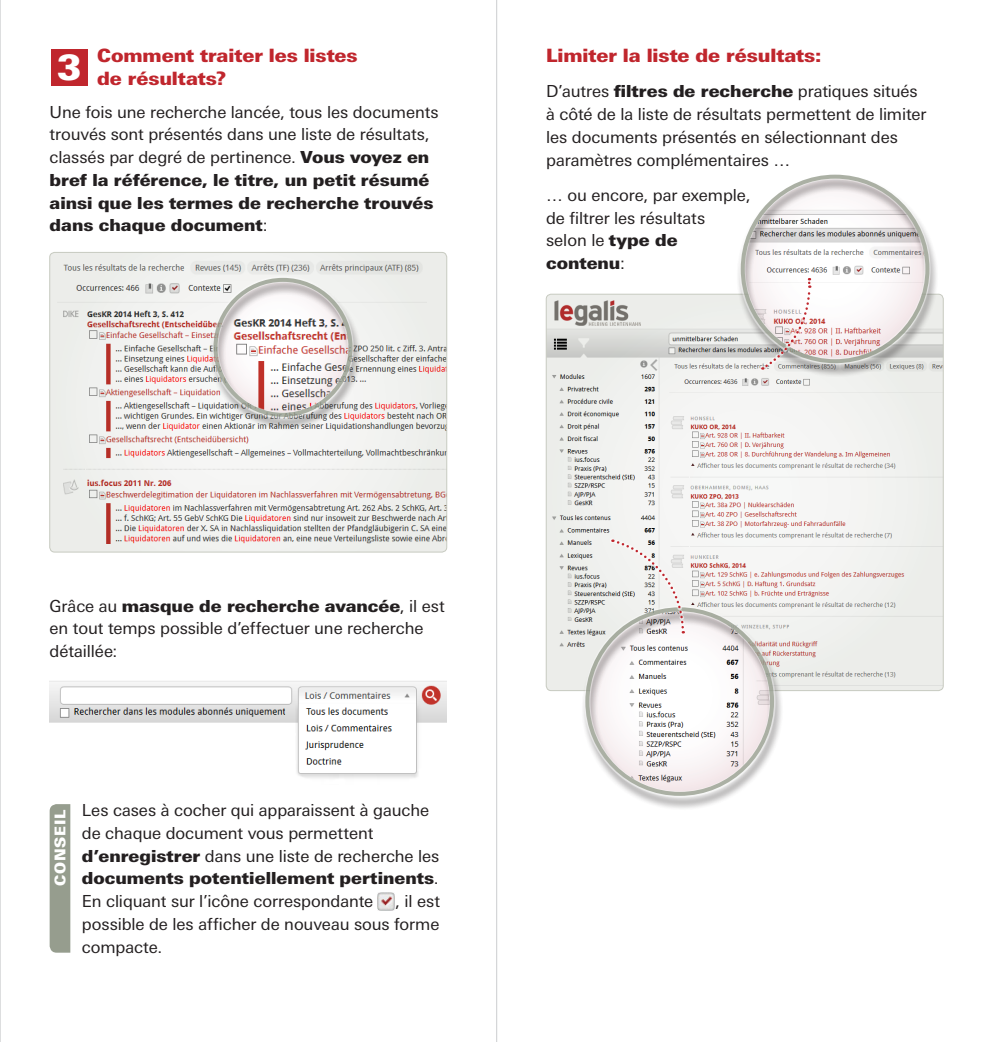
<style>
.page{position:relative;width:993px;height:1042px;background:#fff}
.page>*{position:absolute;margin:0;border:0;box-sizing:border-box;transform-origin:0 0}
.t1{font:900 35px "Linotype Univers Basic";color:#fff}
.t2{font:900 18.38px/22.8px "Linotype Univers Basic";letter-spacing:-.005em;color:#c0262d}
.t3{font:16.62px/22.8px "Linotype Univers Basic";letter-spacing:-.005em;color:#231f20}
.t4{font:900 14.88px "Linotype Univers Basic";color:#fff}
.s1{font-weight:900}
</style>
<div class="page">
<img style="left:50px;top:252px;width:396px;height:300px;border-radius:5px">
<div style="left:50px;top:252px;width:396px;height:300px;border:1px solid #c7cac0;border-radius:5px"></div>
<img style="left:284px;top:681px;width:162px;height:98px">
<img style="left:50px;top:681px;width:234px;height:42px">
<img style="left:377px;top:893px;width:18px;height:17px">
<div style="left:50px;top:804px;width:20px;height:148px;background:#969d8e"></div>
<div style="left:51px;top:49px;width:36px;height:36px;background:#c0262d"></div>
<div style="left:209px;top:279px;width:153px;height:152px;background:#231f20;opacity:.75"></div>
<div style="left:212px;top:276px;width:142px;height:142px;background:#fff;opacity:.5"></div>
<div style="left:213px;top:278px;width:139px;height:139px;border:4px solid #969d8e;border-radius:50%"></div>
<hr style="left:0;top:0;width:1px;height:1042px;background:#d1d2d4">
<img style="left:546px;top:294px;width:396px;height:391px">
<div style="left:581px;top:608px;width:202px;height:202px;background:#231f20;opacity:.75"></div>
<div style="left:583px;top:605px;width:192px;height:192px;background:#fff;opacity:.5"></div>
<div style="left:736px;top:175px;width:202px;height:203px;background:#231f20;opacity:.75"></div>
<div style="left:738px;top:173px;width:192px;height:192px;background:#fff;opacity:.5"></div>
<div style="left:740px;top:175px;width:189px;height:188px;border:4px solid #969d8e;border-radius:50%"></div>
<div style="left:759px;top:277px;width:52px;height:94px;background:#fff;opacity:.6"></div>
<img style="left:762px;top:278px;width:49px;height:92px">
<div style="left:609px;top:538px;width:76px;height:96px;background:#eff0ee"></div>
<img style="left:611px;top:539px;width:74px;height:94px">
<hr style="left:496px;top:0;width:1px;height:1042px;background:#d5d6d8">
<p class="t2" style="left:97px;top:44px;width:262px">Comment traiter les listes de résultats?</p>
<p class="t3" style="left:50px;top:100px;width:390px">Une fois une recherche lancée, tous les documents trouvés sont présentés dans une liste de résultats, classés par degré de pertinence. <span class="s1">Vous voyez en bref la référence, le titre, un petit résumé ainsi que les termes de recherche trouvés dans chaque document</span>:</p>
<h1 class="t1" style="left:57px;top:46px;width:25px">3</h1>
<p class="t2" style="left:546px;top:44px;width:277px">Limiter la liste de résultats:</p>
<p class="t3" style="left:546px;top:80px;width:382px">D’autres <span class="s1">filtres de recherche</span> pratiques situés à côté de la liste de résultats permettent de limiter les documents présentés en sélectionnant des paramètres complémentaires …</p>
<p class="t3" style="left:546px;top:184px;width:206px">… ou encore, par exemple, de filtrer les résultats<br>selon le <span class="s1">type de contenu</span>:</p>
<p class="t3" style="left:50px;top:594px;width:396px">Grâce au <span class="s1">masque de recherche avancée</span>, il est en tout temps possible d’effectuer une recherche détaillée:</p>
<p class="t4" style="left:51px;top:886px;width:78px;rotate:-90deg">CONSEIL</p>
<p class="t3" style="left:82px;top:799px;width:359px">Les cases à cocher qui apparaissent à gauche de chaque document vous permettent <span class="s1">d’enregistrer</span> dans une liste de recherche les <span class="s1">documents potentiellement pertinents</span>.<br>En cliquant sur l’icône correspondante</p>
<p class="t3" style="left:82px;top:890px;width:359px;text-align:justify;text-indent:313px">, il est possible de les afficher de nouveau sous forme compacte.</p>
</div>
